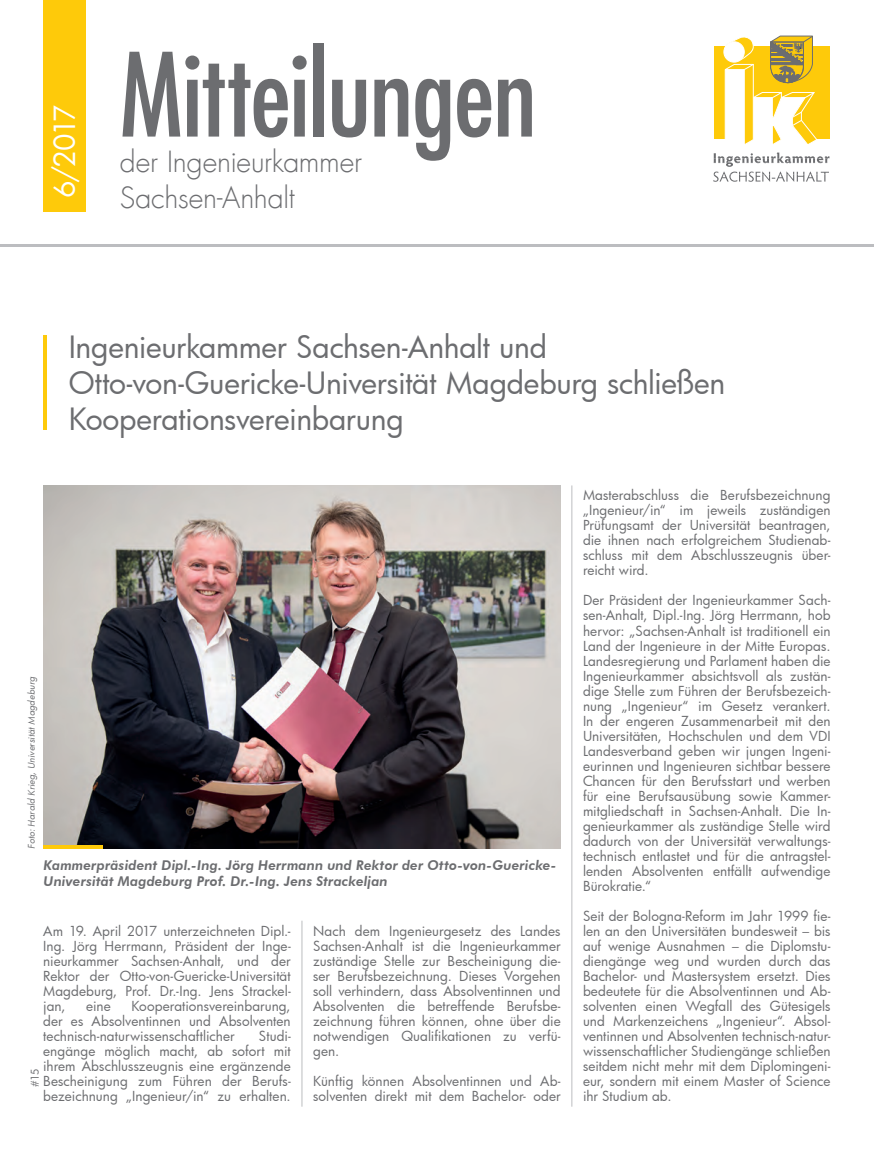
<style>
.page{position:relative;width:874px;height:1165px;background:#fff}
.page>*{position:absolute;margin:0;border:0;box-sizing:border-box;transform-origin:0 0}
.t1{font:condensed 112.5px "Futura LT";letter-spacing:-.01em;color:#6c6d70}
.t2{font:30px/36px "Futura Bk";letter-spacing:-.01em;color:#6c6d70}
.t3{font:300 28.5px/35.4px "Futura LT";letter-spacing:-.005em;color:#6c6d70}
.t4{font:28.5px "Futura Bk";color:#fff}
.t5{font:13.5px/15px "Futura Bk";letter-spacing:.005em;color:#6c6d70;text-align:justify}
.t6{font:italic 800 13.5px/16.2px "Futura BT";letter-spacing:.01em;color:#6c6d70}
.t7{font:10.5px "Futura Bk";color:#6c6d70}
.t8{font:italic 9px "Futura Bk";letter-spacing:.01em;color:#6c6d70}
</style>
<div class="page">
<svg style="left:713px;top:153px;width:116px;height:29px"></svg>
<div style="left:713px;top:47px;width:116px;height:92px;background:#feca0a"></div>
<svg style="left:721px;top:35px;width:96px;height:110px"></svg>
<div style="left:43px;top:0;width:43px;height:211px;background:#feca0a"></div>
<hr style="left:0;top:245px;width:873px;height:2px;background:#bcbdc0">
<hr style="left:571px;top:485px;width:1px;height:621px;background:#bcbdc0">
<hr style="left:301px;top:920px;width:1px;height:186px;background:#bcbdc0">
<img style="left:43px;top:485px;width:517px;height:363px">
<hr style="left:43px;top:845px;width:60px;height:3px;background:#feca0a">
<hr style="left:44px;top:335px;width:3px;height:95px;background:#feca0a">
<h3 class="t4" style="left:45px;top:198px;width:96px;rotate:-90deg">6/2017</h3>
<h1 class="t1" style="left:120px;top:27px;width:418px">Mitteilungen</h1>
<h3 class="t3" style="left:120px;top:145px;width:244px">der Ingenieurkammer<br>Sachsen-Anhalt</h3>
<h2 class="t2" style="left:69px;top:328px;width:658px">Ingenieurkammer Sachsen-Anhalt und<br>Otto-von-Guericke-Universität Magdeburg schließen<br>Kooperationsvereinbarung</h2>
<p class="t8" style="left:25px;top:848px;width:173px;rotate:-90deg">Foto: Harald Krieg, Universität Magdeburg</p>
<p class="t6" style="left:43px;top:857px;width:514px">Kammerpräsident Dipl.-Ing. Jörg Herrmann und Rektor der Otto-von-Guericke-<br>Universität Magdeburg Prof. Dr.-Ing. Jens Strackeljan</p>
<p class="t5" style="left:43px;top:922px;width:249px">Am 19. April 2017 unterzeichneten Dipl.- Ing. Jörg Herrmann, Präsident der Inge&shy;nieurkammer Sachsen-Anhalt, und der Rektor der Otto-von-Guericke-Universität Magdeburg, Prof. Dr.-Ing. Jens Strackel&shy;jan,</p>
<p class="t5" style="left:43px;top:997px;width:249px;text-indent:88px">Kooperationsvereinbarung, der es Absolventinnen und Absolventen technisch-naturwissenschaftlicher</p>
<p class="t5" style="left:86px;top:997px;width:26px">eine</p>
<p class="t5" style="left:43px;top:1027px;width:249px;text-indent:216px">Studi&shy;engänge möglich macht, ab sofort mit ihrem Abschlusszeugnis eine ergänzende Bescheinigung zum Führen der Berufs&shy;bezeichnung „Ingenieur/in“ zu erhalten.</p>
<p class="t7" style="left:28px;top:1086px;width:20px;rotate:-90deg">#15</p>
<p class="t5" style="left:313px;top:922px;width:249px">Nach dem Ingenieurgesetz des Landes Sachsen-Anhalt ist die Ingenieurkammer zuständige Stelle zur Bescheinigung die&shy;ser Berufsbezeichnung. Dieses Vorgehen soll verhindern, dass Absolventinnen und Absolventen die betreffende Berufsbe&shy;zeichnung führen können, ohne über die notwendigen Qualifikationen zu verfü&shy;gen.</p>
<p class="t5" style="left:313px;top:1072px;width:249px">Künftig können Absolventinnen und Ab&shy;solventen direkt mit dem Bachelor- oder</p>
<p class="t5" style="left:582px;top:487px;width:249px">Masterabschluss die Berufsbezeichnung „Ingenieur/in“ im jeweils zuständigen Prüfungsamt der Universität beantragen, die ihnen nach erfolgreichem Studienab&shy;schluss mit dem Abschlusszeugnis über&shy;reicht wird.</p>
<p class="t5" style="left:582px;top:592px;width:249px">Der Präsident der Ingenieurkammer Sach&shy;sen-Anhalt, Dipl.-Ing. Jörg Herrmann, hob hervor: „Sachsen-Anhalt ist traditionell ein Land der Ingenieure in der Mitte Europas.<br>Landesregierung und Parlament haben die Ingenieurkammer absichtsvoll als zustän&shy;dige Stelle zum Führen der Berufsbezeich&shy;nung „Ingenieur“ im Gesetz verankert.<br>In der engeren Zusammenarbeit mit den Universitäten, Hochschulen und dem VDI Landesverband geben wir jungen Ingeni&shy;eurinnen und Ingenieuren sichtbar bessere Chancen für den Berufsstart und werben für eine Berufsausübung sowie Kammer&shy;mitgliedschaft in Sachsen-Anhalt. Die In&shy;genieurkammer als zuständige Stelle wird dadurch von der Universität verwaltungs&shy;technisch entlastet und für die antragstel&shy;lenden Absolventen entfällt aufwendige Bürokratie.“</p>
<p class="t5" style="left:582px;top:907px;width:249px">Seit der Bologna-Reform im Jahr 1999 fie&shy;len an den Universitäten bundesweit – bis auf wenige Ausnahmen – die Diplomstu&shy;diengänge weg und wurden durch das Bachelor- und Mastersystem ersetzt. Dies bedeutete für die Absolventinnen und Ab&shy;solventen einen Wegfall des Gütesigels und Markenzeichens „Ingenieur“. Absol&shy;ventinnen und Absolventen technisch-natur&shy;wissenschaftlicher Studiengänge schließen seitdem nicht mehr mit dem Diplomingeni&shy;eur, sondern mit einem Master of Science ihr Studium ab.</p>
</div>
